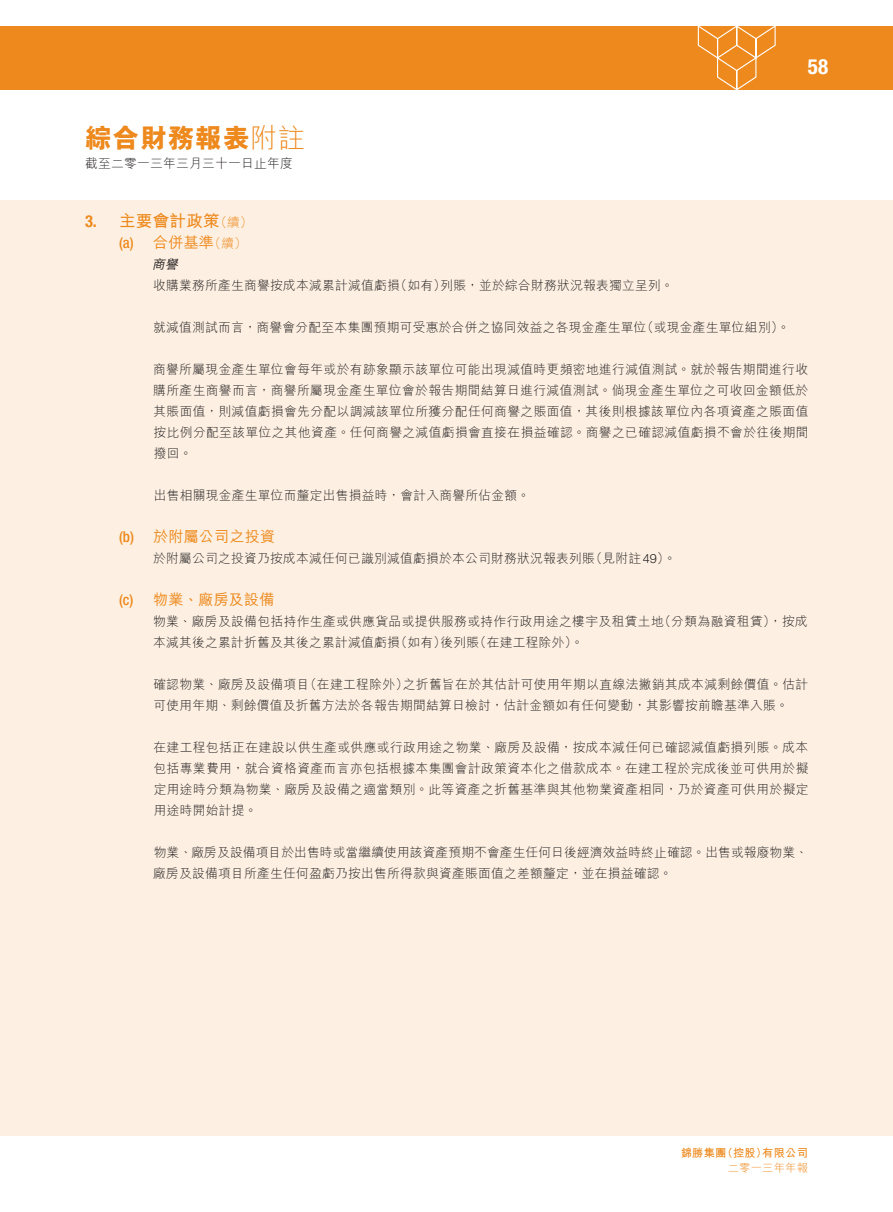
<style>
.page{position:relative;width:893px;height:1212px;background:#fff}
.page>*{position:absolute;margin:0;border:0;box-sizing:border-box;transform-origin:0 0}
.t1{font:800 27px "M Hei HK";letter-spacing:.02em;color:#ed891d}
.t2{font:700 condensed 21px "Helvetica Neue LT Std";color:#fff}
.t3{font:700 16.5px "M Hei HK";letter-spacing:.02em;color:#ed891d}
.t4{font:700 condensed 16.5px "Helvetica Neue LT Std";color:#ed891d}
.t5{font:500 15px "M Hei HK";letter-spacing:.02em;color:#ed891d}
.t6{font:500 condensed 15px "Helvetica Neue LT Std";color:#ed891d}
.t7{font:300 12.75px/21px "M Hei HK";letter-spacing:.02em;color:#231f20}
.t8{font:300 12.75px "M Hei HK";color:#ed891d}
.t9{font:italic 500 12.75px "M Hei HK";color:#231f20}
.t10{font:700 11.25px "M Hei HK";letter-spacing:.02em;color:#ed891d}
.t11{font:300 11.25px "M Hei HK";letter-spacing:.02em;color:#ed891d}
.s1{font-weight:300}
.s2{font-family:"Helvetica Neue LT Std"}
</style>
<div class="page">
<div style="left:0;top:200px;width:893px;height:935px;background:#fdf0e2"></div>
<div style="left:0;top:26px;width:893px;height:64px;background:#ed891d"></div>
<svg style="left:697px;top:26px;width:79px;height:64px"></svg>
<h1 class="t1" style="left:85px;top:124px;width:221px">綜合財務報表<span class="s1">附註</span></h1>
<p class="t7" style="left:85px;top:153px;width:209px">截至二零一三年三月三十一日止年度</p>
<p class="t4" style="left:85px;top:211px;width:13px">3.</p>
<p class="t3" style="left:119px;top:209px;width:102px">主要會計政策</p>
<p class="t8" style="left:214px;top:216px;width:40px">（續(</p>
<p class="t6" style="left:119px;top:234px;width:16px">a( )</p>
<p class="t5" style="left:153px;top:232px;width:62px">合併基準</p>
<p class="t8" style="left:209px;top:237px;width:40px">（續(</p>
<p class="t9" style="left:152px;top:255px;width:31px">商譽</p>
<p class="t7" style="left:395px;top:275px;width:53px">（如有）</p>
<p class="t7" style="left:153px;top:275px;width:248px">收購業務所產生商譽按成本減累計減值虧損</p>
<p class="t7" style="left:440px;top:275px;width:235px">列賬，並於綜合財務狀況報表獨立呈列。</p>
<h2 class="t2" style="left:808px;top:54px;width:22px">58</h2>
<p class="t6" style="left:119px;top:528px;width:16px">b( )</p>
<p class="t6" style="left:119px;top:591px;width:16px">c( )</p>
<p class="t7" style="left:641px;top:317px;width:150px">（或現金產生單位組別。(</p>
<p class="t7" style="left:153px;top:317px;width:495px">就減值測試而言，商譽會分配至本集團預期可受惠於合併之協同效益之各現金產生單位</p>
<p class="t7" style="left:153px;top:359px;width:657px;text-align:justify">商譽所屬現金產生單位會每年或於有跡象顯示該單位可能出現減值時更頻密地進行減值測試。就於報告期間進行收購所產生商譽而言，商譽所屬現金產生單位會於報告期間結算日進行減值測試。倘現金產生單位之可收回金額低於其賬面值，則減值虧損會先分配以調減該單位所獲分配任何商譽之賬面值，其後則根據該單位內各項資產之賬面值按比例分配至該單位之其他資產。任何商譽之減值虧損會直接在損益確認。商譽之已確認減值虧損不會於往後期間撥回。</p>
<p class="t7" style="left:154px;top:485px;width:378px">出售相關現金產生單位而釐定出售損益時，會計入商譽所佔金額。</p>
<p class="t5" style="left:153px;top:526px;width:124px">於附屬公司之投資</p>
<p class="t7" style="left:590px;top:548px;width:88px">（見附註<span class="s2">49</span> 。(</p>
<p class="t7" style="left:153px;top:548px;width:443px">於附屬公司之投資乃按成本減任何已識別減值虧損於本公司財務狀況報表列賬</p>
<p class="t5" style="left:153px;top:589px;width:123px">物業、廠房及設備</p>
<p class="t7" style="left:658px;top:611px;width:151px">（分類為融資租賃，）按成</p>
<p class="t7" style="left:474px;top:611px;width:191px;text-indent:-321px">物業、廠房及設備包括持作生產或供應貨品或提供服務或持作行政用途之樓宇及租賃土地（在建工程除外。(</p>
<p class="t7" style="left:395px;top:632px;width:53px">（如有）</p>
<p class="t7" style="left:153px;top:632px;width:248px">本減其後之累計折舊及其後之累計減值虧損</p>
<p class="t7" style="left:441px;top:632px;width:40px">後列賬</p>
<p class="t7" style="left:304px;top:674px;width:105px">（在建工程除外）</p>
<p class="t7" style="left:403px;top:674px;width:407px">之折舊旨在於其估計可使用年期以直線法撇銷其成本減剩餘價值。估計</p>
<p class="t7" style="left:153px;top:674px;width:637px">確認物業、廠房及設備項目<br>可使用年期、剩餘價值及折舊方法於各報告期間結算日檢討，估計金額如有任何變動，其影響按前瞻基準入賬。</p>
<p class="t7" style="left:153px;top:737px;width:657px;text-align:justify">在建工程包括正在建設以供生產或供應或行政用途之物業、廠房及設備，按成本減任何已確認減值虧損列賬。成本包括專業費用，就合資格資產而言亦包括根據本集團會計政策資本化之借款成本。在建工程於完成後並可供用於擬定用途時分類為物業、廠房及設備之適當類別。此等資產之折舊基準與其他物業資產相同，乃於資產可供用於擬定用途時開始計提。</p>
<p class="t7" style="left:153px;top:842px;width:656px">物業、廠房及設備項目於出售時或當繼續使用該資產預期不會產生任何日後經濟效益時終止確認。出售或報廢物業、廠房及設備項目所產生任何盈虧乃按出售所得款與資產賬面值之差額釐定，並在損益確認。</p>
<p class="t10" style="left:681px;top:1144px;width:47px">錦勝集團</p>
<p class="t10" style="left:722px;top:1144px;width:47px">（控股）</p>
<p class="t10" style="left:762px;top:1144px;width:47px">有限公司</p>
<p class="t11" style="left:728px;top:1162px;width:82px">二零一三年年報</p>
</div>
